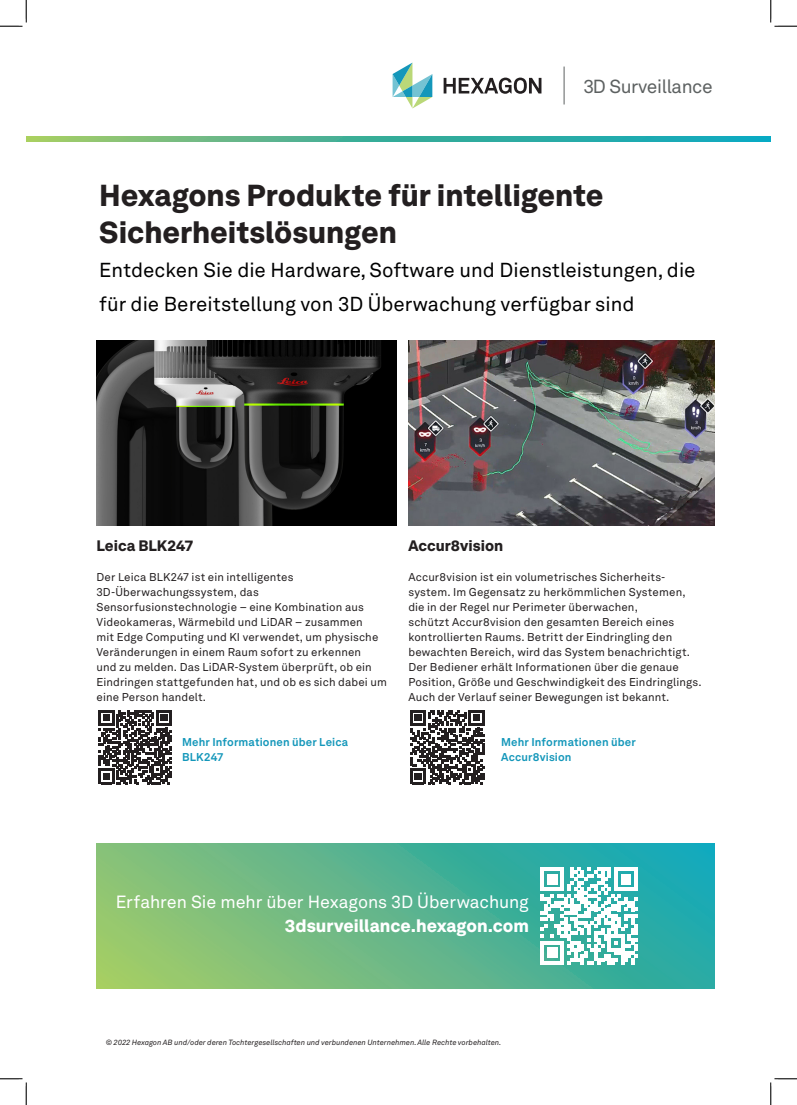
<style>
.page{position:relative;width:797px;height:1105px;background:#fff}
.page>*{position:absolute;margin:0;border:0;box-sizing:border-box;transform-origin:0 0}
.DS-Subtitle{font:900 30px/37.5px "Hexagon Akkurat";letter-spacing:-.005em;color:#231f20}
.DS-Subtitle-2{font:20px/33.8px "Hexagon Akkurat";color:#000001}
.t1{font:18.75px "Hexagon Akkurat";letter-spacing:-.02em;color:#5d6161}
.t2{font:17.5px "Hexagon Akkurat";letter-spacing:-.005em;color:#fff}
.t3{font:900 17.5px "Hexagon Akkurat";color:#fff}
.BR-Body{font:900 15px "Hexagon Akkurat";color:#231f20}
.BR-Body-2{font:11.25px/15px "Hexagon Akkurat";letter-spacing:.01em;color:#231f20}
.BR-Body-3{font:700 11.25px/15px "Hexagon Akkurat";letter-spacing:.01em;color:#1497ba}
.DS-OBC_copyright{font:italic 7.5px "Hexagon Akkurat";color:#231f20}
</style>
<div class="page">
<svg style="left:96px;top:843px;width:618px;height:146px;background:#5fb68b"></svg>
<img style="left:96px;top:341px;width:300px;height:185px">
<img style="left:408px;top:341px;width:306px;height:185px">
<svg style="left:540px;top:867px;width:97px;height:98px"></svg>
<svg style="left:99px;top:710px;width:72px;height:74px"></svg>
<svg style="left:410px;top:710px;width:74px;height:74px"></svg>
<svg style="left:26px;top:136px;width:744px;height:5px;background:#48b296"></svg>
<svg style="left:443px;top:78px;width:98px;height:16px"></svg>
<svg style="left:392px;top:63px;width:40px;height:45px"></svg>
<hr style="left:563px;top:67px;width:1px;height:37px;background:#5d6161">
<svg style="left:0;top:0;width:27px;height:27px"></svg>
<svg style="left:0;top:1078px;width:27px;height:27px"></svg>
<svg style="left:770px;top:0;width:27px;height:27px"></svg>
<svg style="left:770px;top:1078px;width:27px;height:27px"></svg>
<h3 class="t1" style="left:583px;top:72px;width:131px">3D Surveillance</h3>
<p class="DS-Subtitle" style="left:99px;top:174px;width:506px">Hexagons Produkte für intelligente<br>Sicherheitslösungen</p>
<p class="DS-Subtitle-2" style="left:99px;top:252px;width:598px">Entdecken Sie die Hardware, Software und Dienstleistungen, die für die Bereitstellung von 3D Überwachung verfügbar sind</p>
<p class="BR-Body" style="left:96px;top:534px;width:98px">Leica BLK247</p>
<p class="BR-Body-2" style="left:96px;top:569px;width:292px">Der Leica BLK247 ist ein intelligentes 3D-Überwachungssystem, das Sensorfusionstechnologie – eine Kombination aus Videokameras, Wärmebild und LiDAR – zusammen<br>mit Edge Computing und KI verwendet, um physische Veränderungen in einem Raum sofort zu erkennen<br>und zu melden. Das LiDAR-System überprüft, ob ein Eindringen stattgefunden hat, und ob es sich dabei um eine Person handelt.</p>
<p class="BR-Body" style="left:408px;top:534px;width:96px">Accur8vision</p>
<p class="BR-Body-2" style="left:408px;top:569px;width:294px">Accur8vision ist ein volumetrisches Sicherheits&shy;system. Im Gegensatz zu herkömmlichen Systemen, die in der Regel nur Perimeter überwachen,<br>schützt Accur8vision den gesamten Bereich eines kontrollierten Raums. Betritt der Eindringling den bewachten Bereich, wird das System benachrichtigt.<br>Der Bediener erhält Informationen über die genaue Position, Größe und Geschwindigkeit des Eindringlings.<br>Auch der Verlauf seiner Bewegungen ist bekannt.</p>
<p class="BR-Body-3" style="left:182px;top:734px;width:167px">Mehr Informationen über Leica<br>BLK247</p>
<p class="BR-Body-3" style="left:501px;top:734px;width:136px">Mehr Informationen über<br>Accur8vision</p>
<p class="t2" style="left:116px;top:889px;width:415px">Erfahren Sie mehr über Hexagons 3D Überwachung</p>
<p class="t3" style="left:285px;top:911px;width:245px">3dsurveillance.hexagon.com</p>
<p class="DS-OBC_copyright" style="left:106px;top:1036px;width:397px">© 2022 Hexagon AB und/oder deren Tochtergesellschaften und verbundenen Unternehmen. Alle Rechte vorbehalten.</p>
</div>
